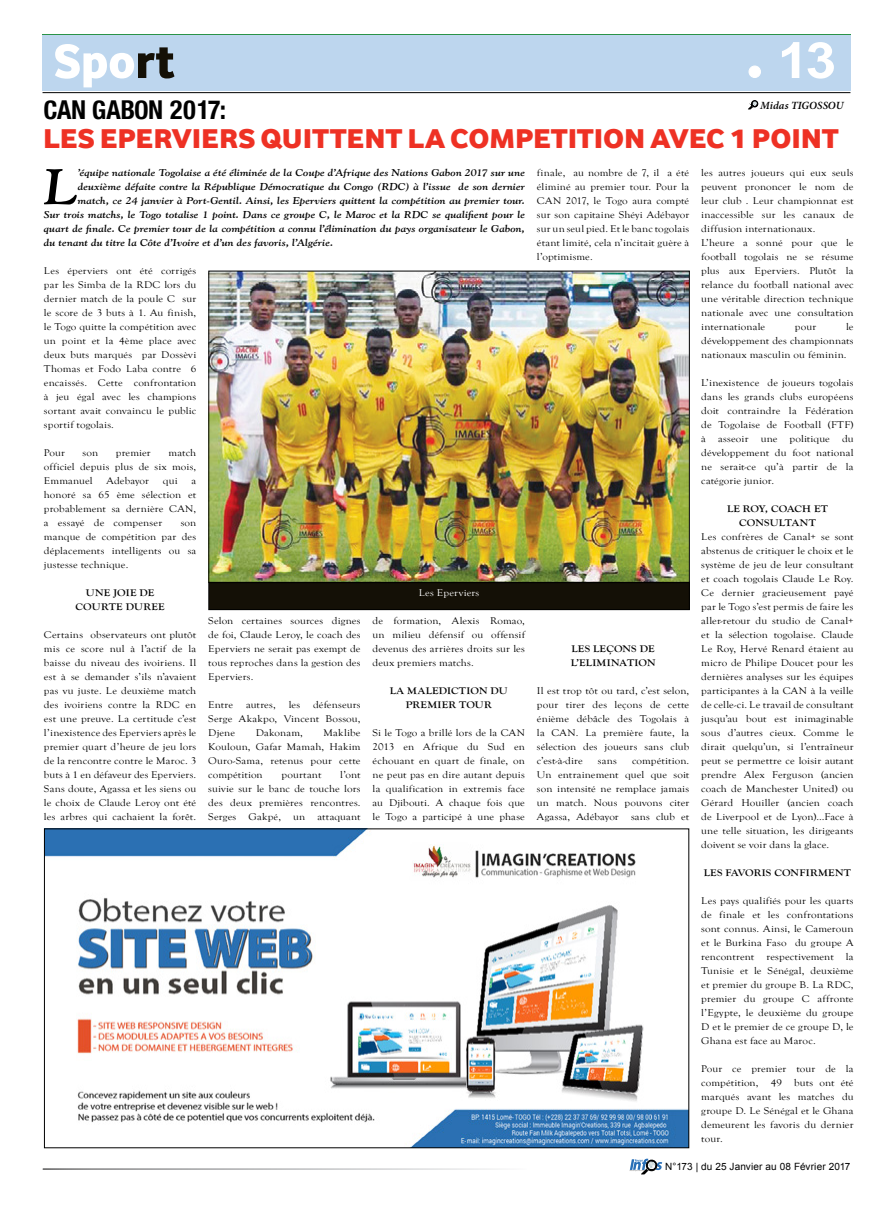
<style>
.page{position:relative;width:893px;height:1205px;background:#fff}
.page>*{position:absolute;margin:0;border:0;box-sizing:border-box;transform-origin:0 0}
.t1{font:50px "Vodafone Ex B";color:#fff}
.t2{font:700 50px "Arial";color:#fff;scale:1.11 1}
.t3{font:italic 700 50px "Goudy Old Style";color:#000;scale:1.11 1}
.t4{font:28px "Vodafone Ex B";letter-spacing:-.005em;color:#ee3124;scale:1.12 1}
.t5{font:700 26px "Context Reprise Cond SSK";letter-spacing:-.005em;color:#000}
.t6{font:italic 600 11px "Minion Pro";letter-spacing:.005em;color:#000}
.t7{font:10px/14px "Goudy Old Style T";letter-spacing:.01em;color:#000;text-align:justify;scale:1.11 1}
.t8{font:italic 700 10px "Goudy Old Style";letter-spacing:.015em;color:#000;scale:1.11 1}
.t9{font:700 10px/14px "Goudy Old Style T";letter-spacing:.015em;color:#000;text-align:center;scale:1.11 1}
.t10{font:10px "Arial";letter-spacing:.01em;color:#000}
.t11{font:10px "Goudy Old Style T";letter-spacing:.02em;color:#fff;scale:1.11 1}
.s1{color:#141006}
</style>
<div class="page">
<div style="left:43px;top:35px;width:808px;height:56px;background:#bdd6ee"></div>
<svg style="left:749px;top:101px;width:9px;height:8px"></svg>
<img style="left:210px;top:273px;width:478px;height:308px">
<div style="left:209px;top:582px;width:480px;height:27px;background:#141006"></div>
<div style="left:208px;top:582px;width:482px;height:28px;border:1px solid #000"></div>
<img style="left:46px;top:830px;width:641px;height:316px">
<hr style="left:43px;top:92px;width:807px;height:1px;background:#000">
<svg style="left:630px;top:1158px;width:32px;height:16px"></svg>
<div style="left:749px;top:66px;width:11px;height:11px;background:#fff;border-radius:50%"></div>
<div style="left:748px;top:66px;width:13px;height:12px;border:1px solid #fff;border-radius:50%"></div>
<h1 class="t2" style="left:777px;top:25px;width:54px">13</h1>
<h1 class="t1" style="left:54px;top:30px;width:122px">Spo<span class="s1">rt</span></h1>
<h3 class="t5" style="left:44px;top:94px;width:183px">CAN GABON 2017:</h3>
<h2 class="t4" style="left:43px;top:121px;width:383px">LES EPERVIERS QUITTENT LA COM</h2>
<h2 class="t4" style="left:515px;top:121px;width:291px">PETITION AVEC 1 POINT</h2>
<p class="t6" style="left:760px;top:98px;width:85px">Midas TIGOSSOU</p>
<h1 class="t3" style="left:44px;top:155px;width:32px">L</h1>
<p class="t8" style="left:78px;top:166px;width:404px">’équipe nationale Togolaise a été éliminée de la Coupe d’Afrique des Nations Gabon 2017 sur une</p>
<p class="t8" style="left:78px;top:180px;width:404px">deuxième défaite contre la République Démocratique du Congo (RDC) à l’issue de son dernier</p>
<p class="t8" style="left:78px;top:194px;width:404px">match, ce 24 janvier à Port-Gentil. Ainsi, les Eperviers quittent la compétition au premier tour.</p>
<p class="t8" style="left:44px;top:208px;width:435px">Sur trois matchs, le Togo totalise 1 point. Dans ce groupe C, le Maroc et la RDC se qualifient pour le</p>
<p class="t8" style="left:44px;top:222px;width:435px">quart de finale. Ce premier tour de la compétition a connu l’élimination du pays organisateur le Gabon,</p>
<p class="t8" style="left:44px;top:236px;width:262px">du tenant du titre la Côte d’Ivoire et d’un des favoris, l’Algérie.</p>
<p class="t7" style="left:44px;top:264px;width:139px">Les éperviers ont été corrigés par les Simba de la RDC lors du dernier match de la poule C sur le score de 3 buts à 1. Au finish, le Togo quitte la compétition avec un point et la 4ème place avec deux buts marqués par Dossèvi Thomas et Fodo Laba contre 6 encaissés. Cette confrontation à jeu égal avec les champions sortant avait convaincu le public sportif togolais.</p>
<p class="t7" style="left:44px;top:446px;width:20px">Pour</p>
<p class="t7" style="left:83px;top:446px;width:16px">son</p>
<p class="t7" style="left:116px;top:446px;width:33px">premier</p>
<p class="t7" style="left:44px;top:446px;width:139px;text-indent:125px">match officiel depuis plus de six mois, Emmanuel</p>
<p class="t7" style="left:107px;top:474px;width:40px">Adebayor</p>
<p class="t7" style="left:163px;top:474px;width:15px">qui</p>
<p class="t7" style="left:44px;top:474px;width:139px;text-indent:148px">a honoré sa 65 ème sélection et probablement sa dernière CAN, a essayé de compenser</p>
<p class="t7" style="left:44px;top:516px;width:139px;text-indent:137px">son manque de compétition par des déplacements intelligents ou sa justesse technique.</p>
<p class="t9" style="left:76px;top:586px;width:82px">UNE JOIE DE<br>COURTE DUREE</p>
<p class="t7" style="left:44px;top:628px;width:139px">Certains observateurs ont plutôt mis ce score nul à l’actif de la baisse du niveau des ivoiriens. Il est à se demander s’ils n’avaient pas vu juste. Le deuxième match des ivoiriens contre la RDC en est une preuve. La certitude c’est l’inexistence des Eperviers après le premier quart d’heure de jeu lors de la rencontre contre le Maroc. 3 buts à 1 en défaveur des Eperviers.<br>Sans doute, Agassa et les siens ou le choix de Claude Leroy ont été les arbres qui cachaient la forêt.</p>
<p class="t11" style="left:419px;top:587px;width:56px">Les Eperviers</p>
<p class="t7" style="left:208px;top:614px;width:139px">Selon certaines sources dignes de foi, Claude Leroy, le coach des Eperviers ne serait pas exempt de tous reproches dans la gestion des Eperviers.</p>
<p class="t7" style="left:208px;top:698px;width:24px">Entre</p>
<p class="t7" style="left:246px;top:698px;width:28px">autres,</p>
<p class="t7" style="left:289px;top:698px;width:12px">les</p>
<p class="t7" style="left:373px;top:614px;width:139px">de formation, Alexis Romao, un milieu défensif ou offensif devenus des arrières droits sur les deux premiers matchs.</p>
<p class="t9" style="left:390px;top:684px;width:108px">LA MALEDICTION DU<br>PREMIER TOUR</p>
<p class="t7" style="left:373px;top:726px;width:139px">Si le Togo a brillé lors de la CAN 2013 en Afrique du Sud en échouant en quart de finale, on ne peut pas en dire autant depuis la qualification in extremis face au Djibouti. A chaque fois que le Togo a participé à une phase</p>
<p class="t7" style="left:208px;top:698px;width:139px;text-indent:105px">défenseurs Serge Akakpo, Vincent Bossou, Djene</p>
<p class="t7" style="left:208px;top:726px;width:139px;text-indent:115px">Maklibe Kouloun, Gafar Mamah, Hakim Ouro-Sama, retenus pour cette compétition</p>
<p class="t7" style="left:256px;top:726px;width:44px">Dakonam,</p>
<p class="t7" style="left:208px;top:768px;width:139px;text-indent:132px">l’ont suivie sur le banc de touche lors des deux premières rencontres.<br>Serges Gakpé, un attaquant</p>
<p class="t7" style="left:282px;top:768px;width:37px">pourtant</p>
<p class="t7" style="left:537px;top:166px;width:139px">finale, au nombre de 7, il a été éliminé au premier tour. Pour la CAN 2017, le Togo aura compté sur son capitaine Shéyi Adébayor sur un seul pied. Et le banc togolais étant limité, cela n’incitait guère à l’optimisme.</p>
<p class="t9" style="left:571px;top:642px;width:78px;text-align:left">LES LEÇONS DE<br>L’ELIMINATION</p>
<p class="t7" style="left:537px;top:684px;width:139px">Il est trop tôt ou tard, c’est selon, pour tirer des leçons de cette énième débâcle des Togolais à la CAN. La première faute, la sélection des joueurs sans club c’est-à-dire</p>
<p class="t7" style="left:537px;top:754px;width:139px;text-indent:95px">compétition.<br>Un entrainement quel que soit son intensité ne remplace jamais un match. Nous pouvons citer Agassa, Adébayor sans club et</p>
<p class="t7" style="left:598px;top:754px;width:19px">sans</p>
<p class="t7" style="left:701px;top:166px;width:139px;text-align:left">les autres joueurs qui eux seuls peuvent prononcer le nom de leur club . Leur championnat est inaccessible sur les canaux de diffusion internationaux.<br>L’heure a sonné pour que le football togolais ne se résume plus aux Eperviers. Plutôt la relance du football national avec une véritable direction technique nationale avec une consultation internationale</p>
<p class="t7" style="left:701px;top:320px;width:139px;text-indent:145px">le développement des championnats nationaux masculin ou féminin.</p>
<p class="t7" style="left:701px;top:376px;width:139px">L’inexistence de joueurs togolais dans les grands clubs européens doit contraindre la Fédération de Togolaise de Football (FTF) à asseoir une politique du développement du foot national ne serait-ce qu’à partir de la catégorie junior.</p>
<p class="t9" style="left:727px;top:502px;width:92px">LE ROY, COACH ET<br>CONSULTANT</p>
<p class="t7" style="left:701px;top:530px;width:139px">Les confrères de Canal+ se sont abstenus de critiquer le choix et le système de jeu de leur consultant et coach togolais Claude Le Roy.<br>Ce dernier gracieusement payé par le Togo s’est permis de faire les aller-retour du studio de Canal+ et la sélection togolaise. Claude Le Roy, Hervé Renard étaient au micro de Philipe Doucet pour les dernières analyses sur les équipes participantes à la CAN à la veille de celle-ci. Le travail de consultant jusqu’au bout est inimaginable sous d’autres cieux. Comme le dirait quelqu’un, si l’entraîneur peut se permettre ce loisir autant prendre Alex Ferguson (ancien coach de Manchester United) ou Gérard Houiller (ancien coach de Liverpool et de Lyon)…Face à une telle situation, les dirigeants doivent se voir dans la glace.</p>
<p class="t9" style="left:704px;top:866px;width:134px">LES FAVORIS CONFIRMENT</p>
<p class="t7" style="left:701px;top:894px;width:139px">Les pays qualifiés pour les quarts de finale et les confrontations sont connus. Ainsi, le Cameroun et le Burkina Faso du groupe A rencontrent respectivement la Tunisie et le Sénégal, deuxième et premier du groupe B. La RDC, premier du groupe C affronte l’Egypte, le deuxième du groupe D et le premier de ce groupe D, le Ghana est face au Maroc.</p>
<p class="t7" style="left:701px;top:1062px;width:139px">Pour ce premier tour de la compétition, 49 buts ont été marqués avant les matches du groupe D. Le Sénégal et le Ghana demeurent les favoris du dernier tour.</p>
<p class="t7" style="left:795px;top:320px;width:21px">pour</p>
<p class="t10" style="left:665px;top:1160px;width:187px">N°173 | du 25 Janvier au 08 Février 2017</p>
</div>
